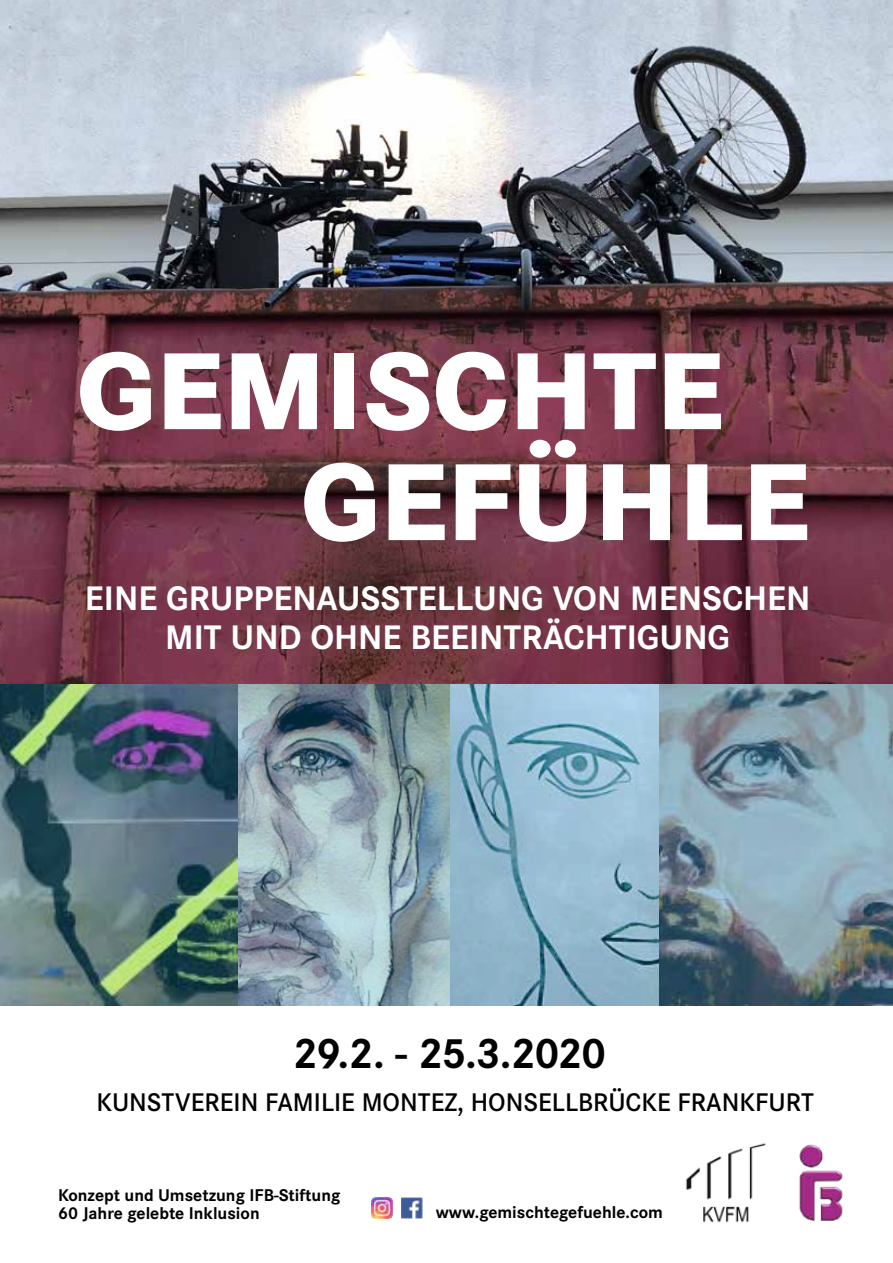
<style>
.page{position:relative;width:893px;height:1263px;background:#fff}
.page>*{position:absolute;margin:0;border:0;box-sizing:border-box;transform-origin:0 0}
.t1{font:800 113.55px "Corporate S";color:#fff}
.t2{font:700 44.1px "Corporate S";letter-spacing:-.04em;color:#000}
.t3{font:700 35.4px/38.2px "Corporate S";color:#fff;text-align:center}
.t4{font:600 26.55px "Corporate S";color:#000}
.t5{font:700 17.7px/17.7px "Corporate S";color:#000}
</style>
<div class="page">
<img style="left:0;top:683px;width:893px;height:323px">
<img style="left:799px;top:1144px;width:44px;height:77px">
<img style="left:0;top:0;width:893px;height:683px">
<img style="left:685px;top:1143px;width:81px;height:80px">
<img style="left:371px;top:1197px;width:22px;height:22px">
<img style="left:401px;top:1197px;width:22px;height:21px">
<h1 class="t1" style="left:76px;top:323px;width:648px">GEMISCHTE</h1>
<h1 class="t1" style="left:300px;top:434px;width:510px">GEFÜHLE</h1>
<h3 class="t3" style="left:85px;top:580px;width:727px">EINE GRUPPENAUSSTELLUNG VON MENSCHEN<br>MIT UND OHNE BEEINTRÄCHTIGUNG</h3>
<h2 class="t2" style="left:293px;top:1028px;width:315px">29.2. - 25.3.2020</h2>
<h3 class="t4" style="left:96px;top:1087px;width:719px">KUNSTVEREIN FAMILIE MONTEZ, HONSELLBRÜCKE FRANKFURT</h3>
<p class="t5" style="left:58px;top:1186px;width:284px">Konzept und Umsetzung IFB-Stiftung<br>60 Jahre gelebte Inklusion</p>
<p class="t5" style="left:436px;top:1203px;width:229px">www.gemischtegefuehle.com</p>
</div>
